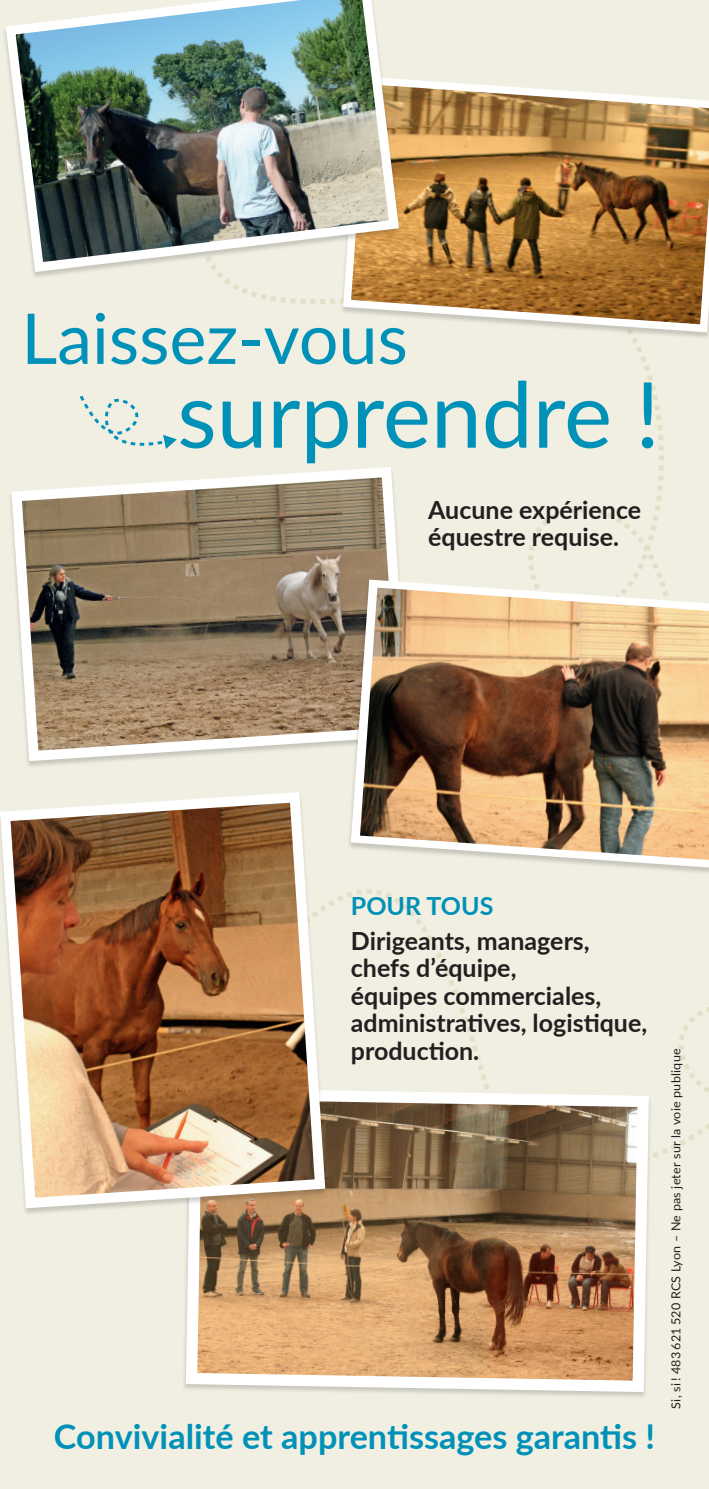
<style>
.page{position:relative;width:709px;height:1489px;background:#fff}
.page>*{position:absolute;margin:0;border:0;box-sizing:border-box;transform-origin:0 0}
.t1{font:91px "Lato";color:#0091b9}
.t2{font:70px "Lato";color:#0091b9}
.t3{font:700 34.25px "Lato";color:#0091b9}
.t4{font:700 25px/27.5px "Lato";color:#231f20}
.t5{font:700 25px "Lato";color:#0091b9}
.t6{font:12.5px "Lato";letter-spacing:.02em;color:#231f20}
</style>
<div class="page">
<div style="left:0;top:0;width:709px;height:1488px;background:#f1efe2"></div>
<svg style="left:224px;top:279px;width:440px;height:296px"></svg>
<img style="left:339px;top:79px;width:370px;height:257px">
<img style="left:4px;top:0;width:400px;height:277px">
<svg style="left:330px;top:889px;width:92px;height:36px"></svg>
<svg style="left:421px;top:926px;width:288px;height:167px"></svg>
<svg style="left:80px;top:395px;width:97px;height:54px"></svg>
<svg style="left:184px;top:1082px;width:470px;height:315px;background:#b49371"></svg>
<img style="left:0;top:792px;width:330px;height:421px">
<svg style="left:10px;top:461px;width:404px;height:305px;background:#a89882"></svg>
<img style="left:347px;top:575px;width:362px;height:298px">
<h2 class="t2" style="left:21px;top:288px;width:388px">Laissez-vous</h2>
<h1 class="t1" style="left:177px;top:349px;width:484px">surprendre !</h1>
<p class="t4" style="left:428px;top:494px;width:214px">Aucune expérience équestre requise.</p>
<p class="t5" style="left:351px;top:887px;width:141px">Pour tous</p>
<p class="t4" style="left:351px;top:925px;width:298px">Dirigeants, managers, chefs d’équipe,<br>équipes commerciales, administratives, logistique, production.</p>
<h3 class="t3" style="left:54px;top:1410px;width:602px">Convivialité et apprentissages garantis !</h3>
<p class="t6" style="left:667px;top:1408px;width:361px;rotate:-90deg">Si, si ! 483 621 520 RCS Lyon – Ne pas jeter sur la voie publique</p>
</div>
